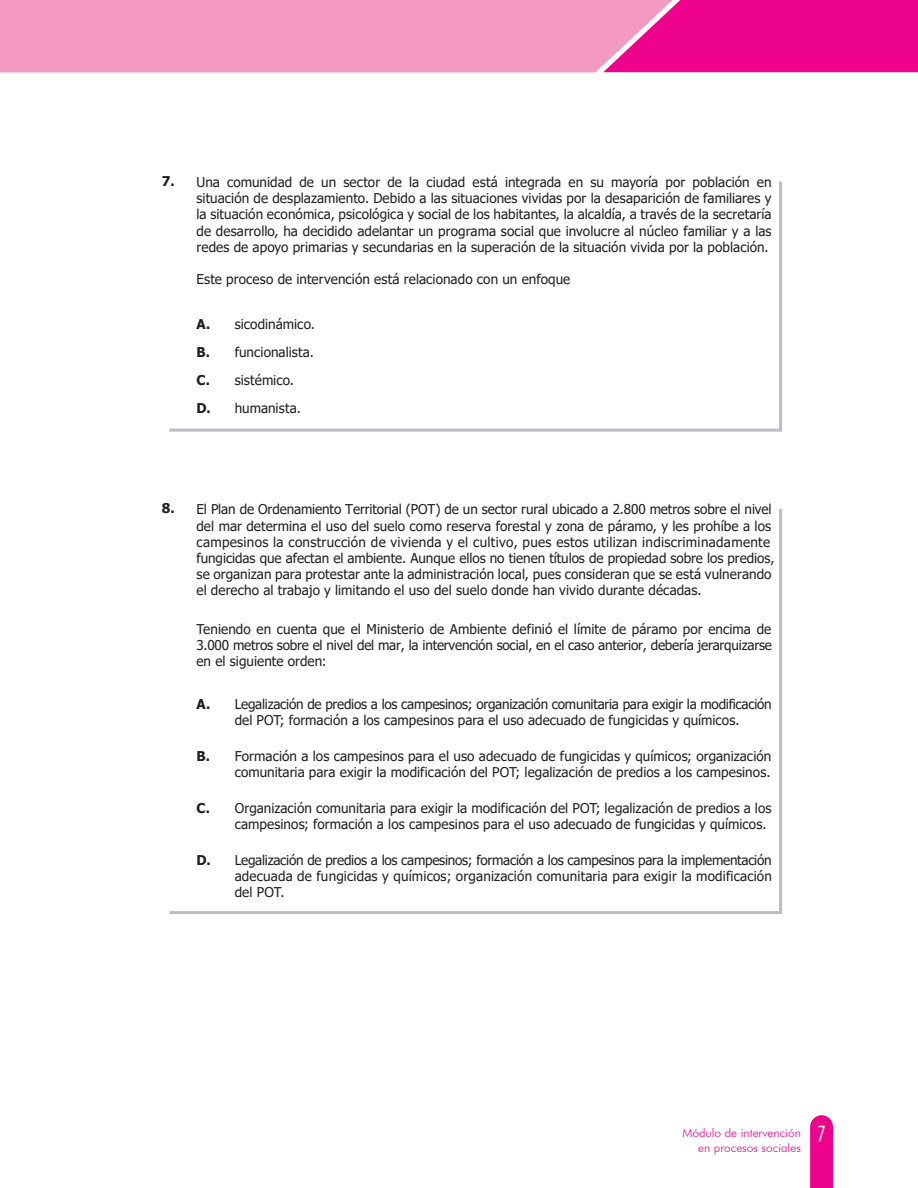
<style>
.page{position:relative;width:918px;height:1188px;background:#fff}
.page>*{position:absolute;margin:0;border:0;box-sizing:border-box;transform-origin:0 0}
.t1{font:13.5px/16.2px "Tahoma";letter-spacing:.005em;color:#231f20;text-align:justify}
.t2{font:13.5px/16.2px "Tahoma";letter-spacing:-.02em;color:#231f20;text-align:center}
.SUBTITULO{font:700 13.5px "Tahoma";color:#231f20}
.t3{font:300 12px/14.4px "Futura BT";color:#ed028c}
.s1{font-weight:700}
.s2{font-stretch:condensed;font-size:22.5px;color:#fff}
</style>
<div class="page">
<svg style="left:810px;top:1115px;width:23px;height:73px;background:#ed0c90"></svg>
<div style="left:673px;top:0;width:245px;height:72px;background:#ed028c"></div>
<div style="left:0;top:0;width:673px;height:72px;background:#f499c2"></div>
<svg style="left:169px;top:181px;width:613px;height:251px"></svg>
<svg style="left:169px;top:509px;width:613px;height:405px"></svg>
<p class="SUBTITULO" style="left:162px;top:171px;width:14px">7.</p>
<p class="t1" style="left:196px;top:175px;width:577px">Una comunidad de un sector de la ciudad está integrada en su mayoría por población en situación de desplazamiento. Debido a las situaciones vividas por la desaparición de familiares y la situación económica, psicológica y social de los habitantes, la alcaldía, a través de la secretaría de desarrollo, ha decidido adelantar un programa social que involucre al núcleo familiar y a las redes de apoyo primarias y secundarias en la superación de la situación vivida por la población.</p>
<p class="t1" style="left:196px;top:272px;width:375px">Este proceso de intervención está relacionado con un enfoque</p>
<p class="t1" style="left:196px;top:310px;width:120px;line-height:28.2px;text-align:left"><span class="s1">A.</span> sicodinámico.<br><span class="s1">B.</span> funcionalista.<br><span class="s1">C.</span> sistémico.<br><span class="s1">D.</span> humanista.</p>
<p class="SUBTITULO" style="left:162px;top:499px;width:14px">8.</p>
<p class="t1" style="left:196px;top:502px;width:580px;text-align:left">El Plan de Ordenamiento Territorial (POT) de un sector rural ubicado a 2.800 metros sobre el nivel del mar determina el uso del suelo como reserva forestal y zona de páramo, y les prohíbe a los campesinos la construcción de vivienda y el cultivo, pues estos utilizan indiscriminadamente fungicidas que afectan el ambiente. Aunque ellos no tienen títulos de propiedad sobre los predios, se organizan para protestar ante la administración local, pues consideran que se está vulnerando el derecho al trabajo y limitando el uso del suelo donde han vivido durante décadas.</p>
<p class="t1" style="left:196px;top:622px;width:577px">Teniendo en cuenta que el Ministerio de Ambiente definió el límite de páramo por encima de 3.000 metros sobre el nivel del mar, la intervención social, en el caso anterior, debería jerarquizarse en el siguiente orden:</p>
<p class="t2" style="left:196px;top:697px;width:577px"><span class="s1">A.</span> Legalización de predios a los campesinos; organización comunitaria para exigir la modificación del POT; formación a los campesinos para el uso adecuado de fungicidas y químicos.</p>
<p class="t1" style="left:196px;top:749px;width:576px;text-align:right"><span class="s1">B.</span> Formación a los campesinos para el uso adecuado de fungicidas y químicos; organización comunitaria para exigir la modificación del POT; legalización de predios a los campesinos.</p>
<p class="t1" style="left:235px;top:801px;width:538px;text-indent:-38px"><span class="s1">C.</span> Organización comunitaria para exigir la modificación del POT; legalización de predios a los campesinos; formación a los campesinos para el uso adecuado de fungicidas y químicos.</p>
<p class="t1" style="left:235px;top:853px;width:539px;text-indent:-38px"><span class="s1">D.</span> Legalización de predios a los campesinos; formación a los campesinos para la implementación adecuada de fungicidas y químicos; organización comunitaria para exigir la modificación del POT.</p>
<p class="t3" style="left:698px;top:1126px;width:129px;text-indent:-16px">Módulo de intervención <span class="s2">7 </span>en procesos sociales</p>
</div>
